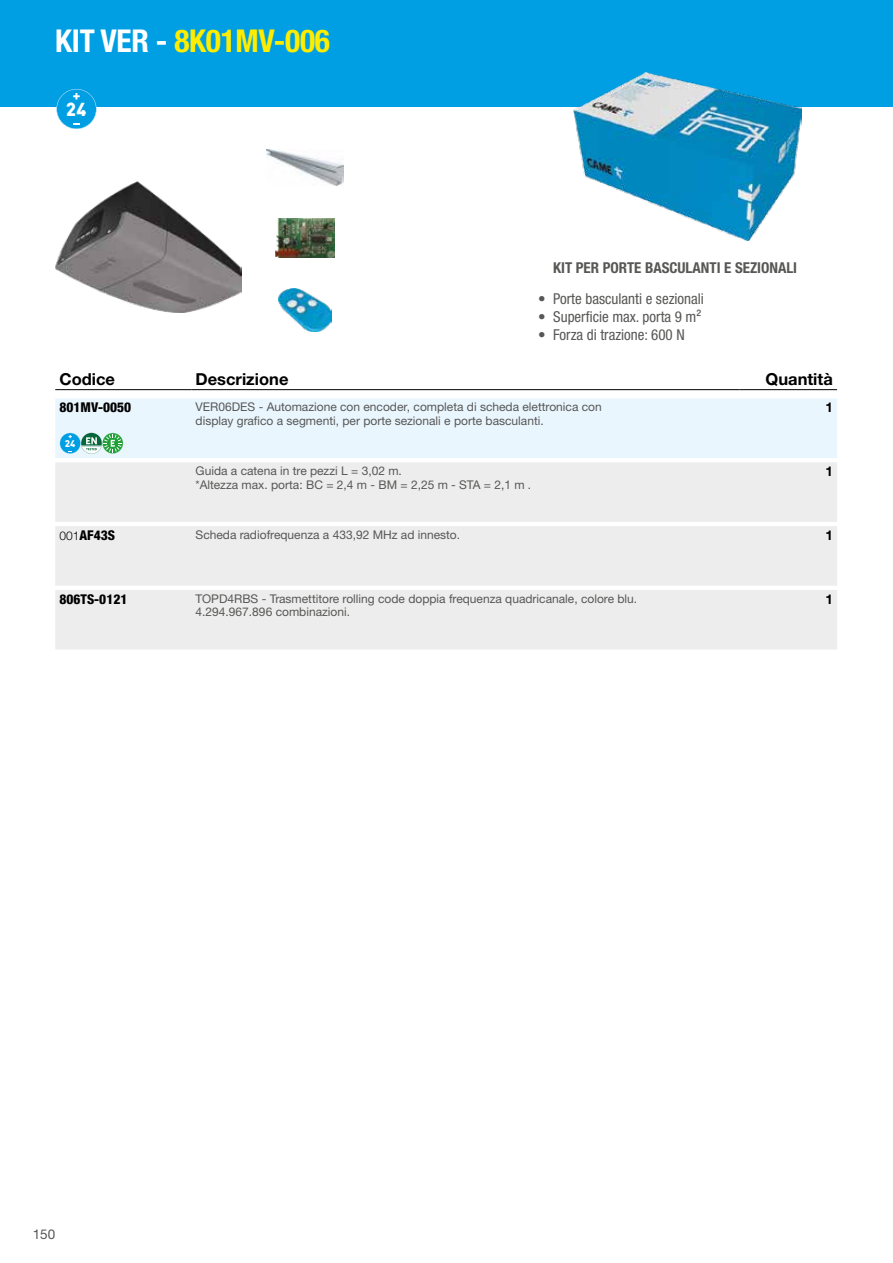
<style>
.page{position:relative;width:893px;height:1263px;background:#fff}
.page>*{position:absolute;margin:0;border:0;box-sizing:border-box;transform-origin:0 0}
.t1{font:700 condensed 31.5px "Helvetica Neue LTW1 G";letter-spacing:-.01em;color:#ffed00}
.t2{font:21.75px "Came Type";color:#fff}
.t3{font:700 16.5px "Helvetica Neue LTW1 G";color:#000}
.t4{font:condensed 15px "Helvetica Neue LTW1 G";color:#575756}
.t5{font:700 condensed 15px "Helvetica Neue LTW1 G";color:#575756}
.t6{font:800 condensed 13.5px "Helvetica Neue LTW1 G";color:#000}
.t7{font:700 13.5px "Helvetica Neue LTW1 G";color:#000}
.t8{font:13.5px "Helvetica Neue LTW1 G";color:#575756}
.t9{font:12px/13.5px "Helvetica Neue LTW1 G";color:#575756}
.t10{font:11.25px "Came Type";color:#fff}
.s1{color:#fff}
.s2{font-weight:300;font-stretch:normal;font-size:12px}
</style>
<div class="page">
<div style="left:0;top:0;width:893px;height:106px;background:#009fe3"></div>
<svg style="left:56px;top:89px;width:40px;height:40px"></svg>
<img style="left:56px;top:181px;width:185px;height:132px">
<img style="left:266px;top:150px;width:77px;height:35px">
<img style="left:275px;top:219px;width:59px;height:38px">
<img style="left:278px;top:289px;width:53px;height:43px">
<img style="left:573px;top:72px;width:228px;height:169px">
<hr style="left:55px;top:389px;width:136px;height:1px;background:#000">
<hr style="left:191px;top:389px;width:548px;height:1px;background:#000">
<hr style="left:739px;top:389px;width:98px;height:1px;background:#000">
<div style="left:55px;top:399px;width:782px;height:59px;background:#eaf6fe"></div>
<div style="left:55px;top:462px;width:782px;height:187px;background:#ededed"></div>
<svg style="left:60px;top:433px;width:63px;height:21px"></svg>
<h1 class="t1" style="left:55px;top:22px;width:276px"><span class="s1">KIT VER -</span> 8K01MV-006</h1>
<h2 class="t2" style="left:66px;top:97px;width:23px">24</h2>
<p class="t5" style="left:553px;top:259px;width:246px">KIT PER PORTE BASCULANTI E SEZIONALI</p>
<p class="t4" style="left:538px;top:289px;width:167px">• Porte basculanti e sezionali</p>
<p class="t4" style="left:538px;top:307px;width:165px">• Superficie max. porta 9 m²</p>
<p class="t4" style="left:538px;top:325px;width:148px">• Forza di trazione: 600 N</p>
<h3 class="t3" style="left:60px;top:369px;width:57px">Codice</h3>
<h3 class="t3" style="left:196px;top:369px;width:94px">Descrizione</h3>
<h3 class="t3" style="left:766px;top:369px;width:69px">Quantità</h3>
<p class="t6" style="left:60px;top:399px;width:73px">801MV-0050</p>
<p class="t9" style="left:196px;top:400px;width:408px">VER06DES - Automazione con encoder, completa di scheda elettronica con display grafico a segmenti, per porte sezionali e porte basculanti.</p>
<p class="t7" style="left:825px;top:399px;width:9px">1</p>
<p class="t10" style="left:65px;top:437px;width:12px">24</p>
<p class="t9" style="left:196px;top:464px;width:337px">Guida a catena in tre pezzi L = 3,02 m.<br>*Altezza max. porta: BC = 2,4 m - BM = 2,25 m - STA = 2,1 m .</p>
<p class="t7" style="left:825px;top:463px;width:9px">1</p>
<p class="t6" style="left:60px;top:527px;width:57px"><span class="s2">001</span>AF43S</p>
<p class="t9" style="left:196px;top:528px;width:266px">Scheda radiofrequenza a 433,92 MHz ad innesto.</p>
<p class="t7" style="left:825px;top:527px;width:9px">1</p>
<p class="t6" style="left:60px;top:591px;width:69px">806TS-0121</p>
<p class="t9" style="left:196px;top:592px;width:443px">TOPD4RBS - Trasmettitore rolling code doppia frequenza quadricanale, colore blu.<br>4.294.967.896 combinazioni.</p>
<p class="t7" style="left:825px;top:591px;width:9px">1</p>
<p class="t8" style="left:33px;top:1225px;width:24px">150</p>
</div>
